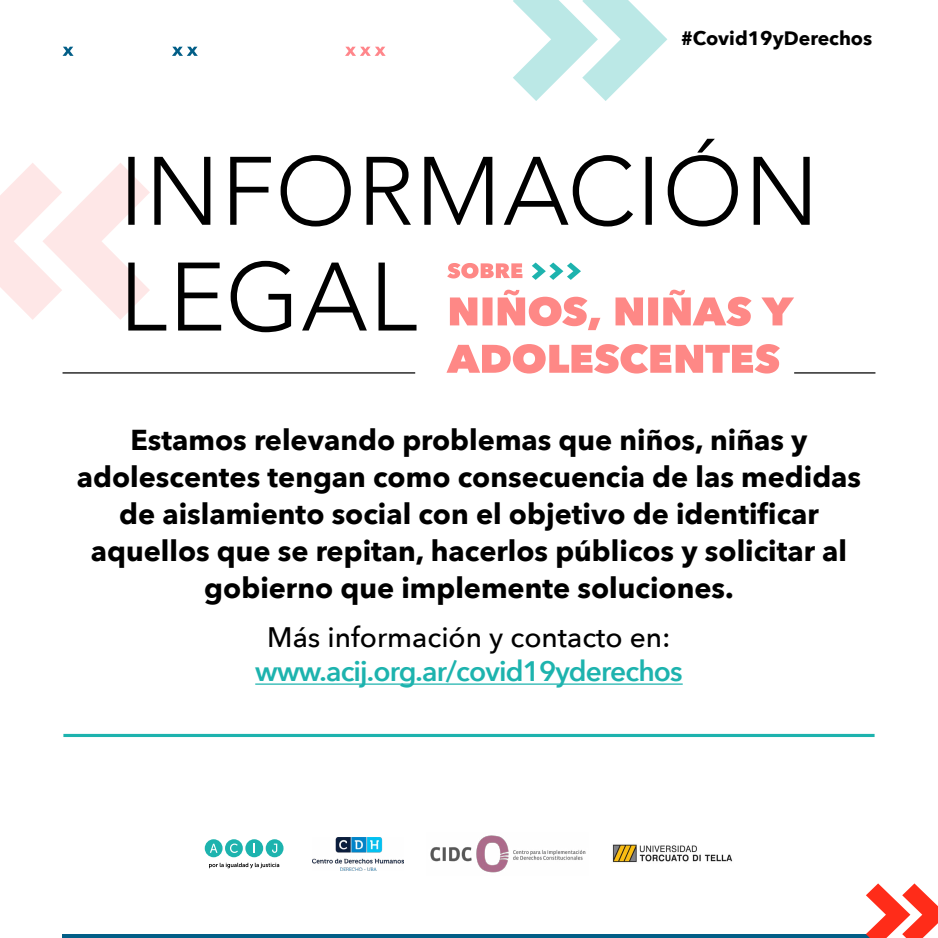
<style>
.page{position:relative;width:938px;height:938px;background:#fff}
.page>*{position:absolute;margin:0;border:0;box-sizing:border-box;transform-origin:0 0}
.t1{font:700 28.75px/36.9px "Avenir Next";color:#000;text-align:center}
.t2{font:600 28.12px "Avenir Next";letter-spacing:-.03em;color:#1db3ae}
.t3{font:500 28.12px "Avenir Next";color:#000}
.t4{font:700 19.38px "Avenir Next";color:#000}
</style>
<div class="page">
<hr style="left:62px;top:934px;width:813px;height:4px;background:#025e87">
<svg style="left:63px;top:47px;width:11px;height:9px"></svg>
<svg style="left:172px;top:47px;width:26px;height:9px"></svg>
<svg style="left:345px;top:47px;width:40px;height:9px"></svg>
<svg style="left:513px;top:0;width:154px;height:101px"></svg>
<div style="left:205px;top:839px;width:17px;height:18px;background:#1db3ae;border-radius:50%"></div>
<div style="left:225px;top:839px;width:18px;height:18px;background:#1db3ae;border-radius:50%"></div>
<svg style="left:245px;top:839px;width:18px;height:18px"></svg>
<div style="left:266px;top:839px;width:17px;height:18px;background:#1db3ae;border-radius:50%"></div>
<svg style="left:209px;top:862px;width:70px;height:6px"></svg>
<svg style="left:210px;top:843px;width:7px;height:9px"></svg>
<svg style="left:230px;top:843px;width:8px;height:10px"></svg>
<svg style="left:272px;top:843px;width:5px;height:9px"></svg>
<img style="left:312px;top:837px;width:91px;height:33px">
<img style="left:430px;top:835px;width:156px;height:38px">
<img style="left:612px;top:844px;width:121px;height:19px">
<hr style="left:255px;top:683px;width:427px;height:1px;background:#1db3ae">
<hr style="left:63px;top:734px;width:811px;height:3px;background:#1db3ae">
<svg style="left:866px;top:883px;width:71px;height:55px"></svg>
<svg style="left:0;top:163px;width:416px;height:169px"></svg>
<svg style="left:128px;top:139px;width:681px;height:87px"></svg>
<hr style="left:62px;top:372px;width:353px;height:1px;background:#000">
<hr style="left:794px;top:372px;width:81px;height:1px;background:#000">
<svg style="left:532px;top:262px;width:49px;height:18px"></svg>
<svg style="left:446px;top:344px;width:334px;height:29px"></svg>
<svg style="left:450px;top:290px;width:344px;height:40px"></svg>
<svg style="left:447px;top:263px;width:75px;height:15px"></svg>
<p class="t4" style="left:681px;top:21px;width:193px">#Covid19yDerechos</p>
<p class="t1" style="left:77px;top:421px;width:785px">Estamos relevando problemas que niños, niñas y adolescentes tengan como consecuencia de las medidas de aislamiento social con el objetivo de identificar aquellos que se repitan, hacerlos públicos y solicitar al gobierno que implemente soluciones.</p>
<p class="t3" style="left:267px;top:613px;width:405px">Más información y contacto en:</p>
<p class="t2" style="left:255px;top:647px;width:429px">www.acij.org.ar/covid19yderechos</p>
</div>
